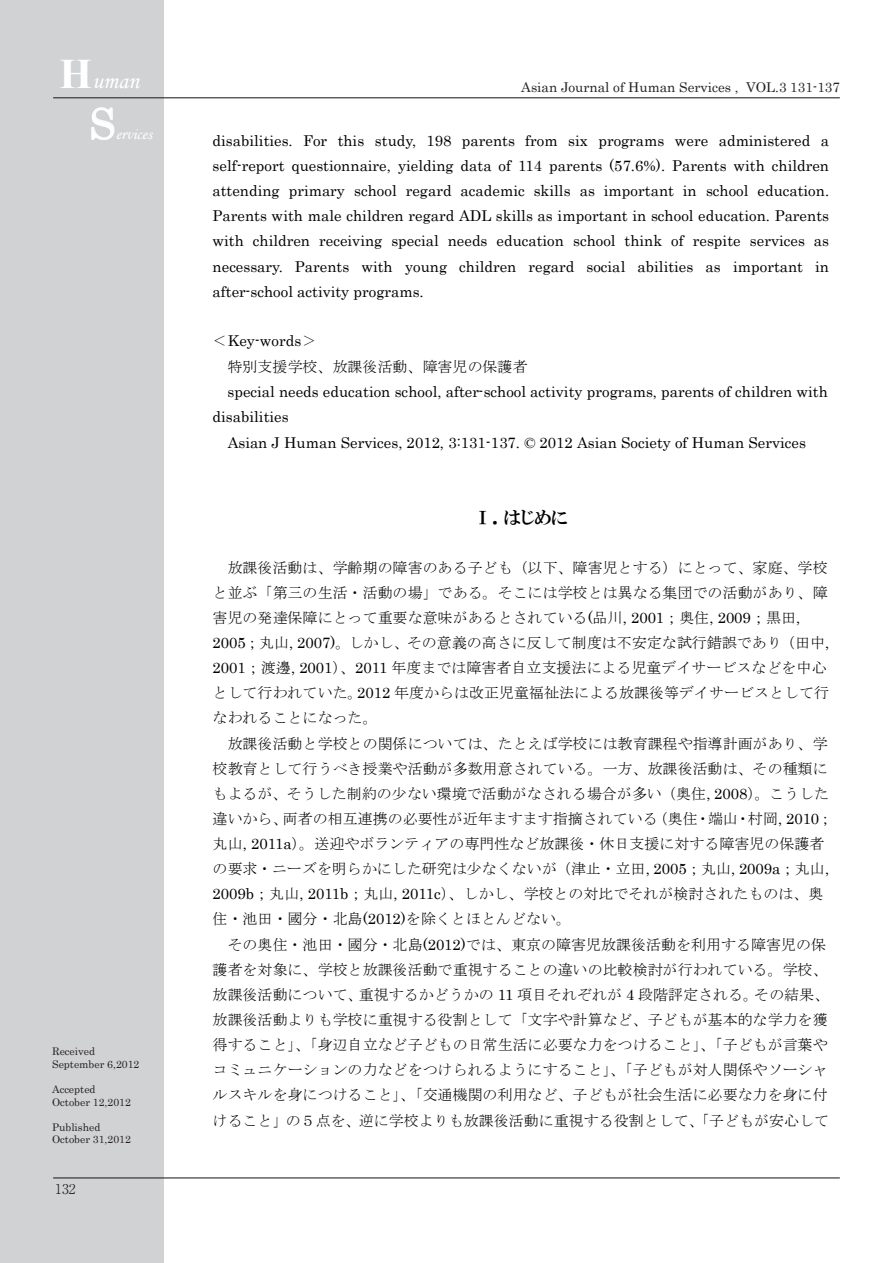
<style>
.page{position:relative;width:893px;height:1263px;background:#fff}
.page>*{position:absolute;margin:0;border:0;box-sizing:border-box;transform-origin:0 0}
.t1{font:42px "Century";color:#fff}
.t2{font:24px "Monotype Corsiva";color:#fff}
.t3{font:18px "HGP Mincho E";color:#000}
.t4{font:15.75px "Monotype Corsiva";color:#fff}
.t5{font:15px/25.2px "MS Mincho";color:#000}
.t6{font:15px/25px "Century";color:#000;text-align:justify}
.t7{font:13.5px "Century";color:#231f20}
.t8{font:300 13.5px "Ryumin Pr 5";color:#231f20}
.t9{font:10.5px/12.6px "Century";color:#231f20}
.s1{font-family:"Times New Roman";font-weight:700;font-size:42px}
.s2{font-family:"MS Mincho"}
.s3{font-family:"Century"}
</style>
<div class="page">
<div style="left:0;top:0;width:163px;height:1263px;background:#d1d2d4"></div>
<hr style="left:53px;top:1177px;width:787px;height:1px;background:#231f20">
<hr style="left:53px;top:97px;width:787px;height:1px;background:#231f20">
<svg style="left:91px;top:107px;width:24px;height:33px"></svg>
<h2 class="t2" style="left:60px;top:66px;width:81px"><span class="s1">H</span>uman</h2>
<h1 class="t1" style="left:89px;top:88px;width:28px">S</h1>
<p class="t4" style="left:116px;top:124px;width:38px">ervices</p>
<p class="t9" style="left:52px;top:1044px;width:89px">Received<br>September 6,2012</p>
<p class="t9" style="left:52px;top:1082px;width:80px">Accepted<br>October 12,2012</p>
<p class="t9" style="left:52px;top:1120px;width:80px">Published<br>October 31,2012</p>
<p class="t8" style="left:55px;top:1178px;width:22px">132</p>
<p class="t7" style="left:521px;top:76px;width:320px">Asian Journal of Human Services , VOL.3 131-137</p>
<p class="t6" style="left:213px;top:127px;width:618px">disabilities. For this study, 198 parents from six programs were administered a self-report questionnaire, yielding data of 114 parents (57.6%). Parents with children attending primary school regard academic skills as important in school education.<br>Parents with male children regard ADL skills as important in school education. Parents with children receiving special needs education school think of respite services as necessary. Parents with young children regard social abilities as important in after-school activity programs.</p>
<p class="t6" style="left:213px;top:327px;width:105px"><span class="s2">＜</span>Key-words<span class="s2">＞</span></p>
<p class="t5" style="left:228px;top:354px;width:302px">特別支援学校、放課後活動、障害児の保護者</p>
<p class="t6" style="left:213px;top:378px;width:617px;text-indent:15px">special needs education school, after-school activity programs, parents of children with disabilities</p>
<p class="t6" style="left:228px;top:428px;width:580px">Asian J Human Services, 2012, 3:131-137. © 2012 Asian Society of Human Services</p>
<p class="t3" style="left:474px;top:508px;width:96px">Ⅰ．はじめに</p>
<p class="t5" style="left:213px;top:555px;width:618px;text-indent:15px">放課後活動は、学齢期の障害のある子ども（以下、障害児とする）にとって、家庭、学校と並ぶ「第三の生活・活動の場」である。そこには学校とは異なる集団での活動があり、障害児の発達保障にとって重要な意味があるとされている<span class="s3">(</span>品川<span class="s3">, 2001</span>；奥住<span class="s3">, 2009</span>；黒田<span class="s3">, 2005</span>；丸山<span class="s3">, 2007)</span>。しかし、その意義の高さに反して制度は不安定な試行錯誤であり（田中<span class="s3">, 2001</span>；渡邊<span class="s3">, 2001</span>）、<span class="s3">2011</span> 年度までは障害者自立支援法による児童デイサービスなどを中心として行われていた。<span class="s3">2012</span> 年度からは改正児童福祉法による放課後等デイサービスとして行なわれることになった。</p>
<p class="t5" style="left:213px;top:730px;width:622px;text-indent:15px">放課後活動と学校との関係については、たとえば学校には教育課程や指導計画があり、学校教育として行うべき授業や活動が多数用意されている。一方、放課後活動は、その種類にもよるが、そうした制約の少ない環境で活動がなされる場合が多い（奥住<span class="s3">, 2008</span>）。こうした違いから、両者の相互連携の必要性が近年ますます指摘されている（奥住・端山・村岡<span class="s3">, 2010</span>；丸山<span class="s3">, 2011a</span>）。送迎やボランティアの専門性など放課後・休日支援に対する障害児の保護者の要求・ニーズを明らかにした研究は少なくないが（津止・立田<span class="s3">, 2005</span>；丸山<span class="s3">, 2009a</span>；丸山<span class="s3">, 2009b</span>；丸山<span class="s3">, 2011b</span>；丸山<span class="s3">, 2011c</span>）、しかし、学校との対比でそれが検討されたものは、奥住・池田・國分・北島<span class="s3">(2012)</span>を除くとほとんどない。</p>
<p class="t5" style="left:213px;top:931px;width:618px;text-indent:15px">その奥住・池田・國分・北島<span class="s3">(2012)</span>では、東京の障害児放課後活動を利用する障害児の保護者を対象に、学校と放課後活動で重視することの違いの比較検討が行われている。学校、放課後活動について、重視するかどうかの <span class="s3">11</span> 項目それぞれが <span class="s3">4</span> 段階評定される。その結果、放課後活動よりも学校に重視する役割として「文字や計算など、子どもが基本的な学力を獲得すること」、「身辺自立など子どもの日常生活に必要な力をつけること」、「子どもが言葉やコミュニケーションの力などをつけられるようにすること」、「子どもが対人関係やソーシャルスキルを身につけること」、「交通機関の利用など、子どもが社会生活に必要な力を身に付けること」の５点を、逆に学校よりも放課後活動に重視する役割として、「子どもが安心して</p>
</div>
